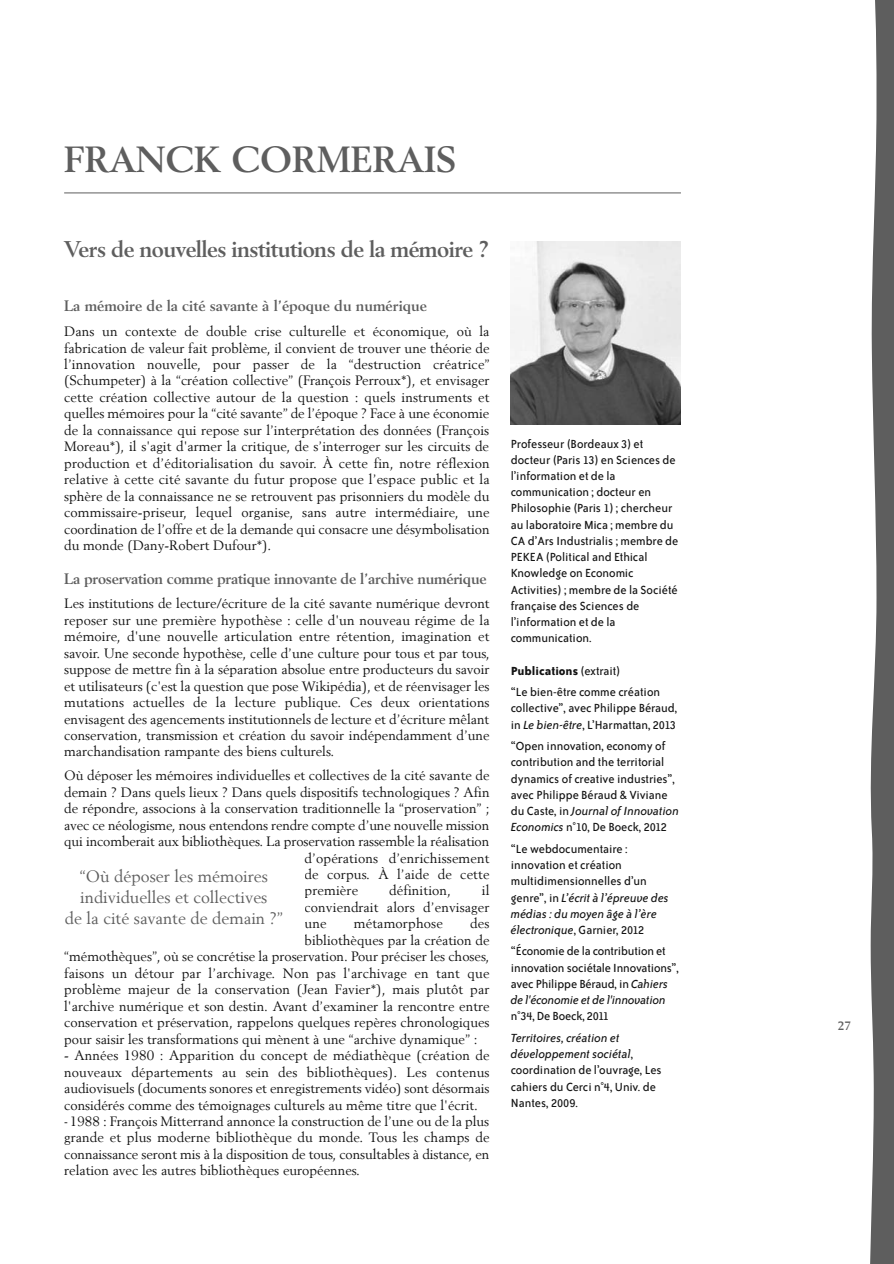
<style>
.page{position:relative;width:894px;height:1264px;background:#fff}
.page>*{position:absolute;margin:0;border:0;box-sizing:border-box;transform-origin:0 0}
.t1{font:700 36px "Berling";color:#5e5e5e}
.t2{font:700 22.5px "Berling";letter-spacing:-.025em;color:#5e5e5e}
.t3{font:16.5px/21px "Berling";color:#5e5e5e;text-align:center}
.t4{font:700 15px "Berling";letter-spacing:-.015em;color:#5e5e5e}
.t5{font:13.5px/16.5px "Berling";color:#131313;text-align:justify}
.t6{font:13.5px/16.2px "Bailey Sans ITC Std";color:#131313}
.t7{font:700 12px "Berling";color:#5e5e5e}
.s1{font-family:"Bailey Sans ITC Std"}
.s2{font-weight:700}
.s3{font-style:italic}
</style>
<div class="page">
<hr style="left:64px;top:192px;width:617px;height:1px;background:#5e5e5e">
<img style="left:510px;top:241px;width:171px;height:184px">
<svg style="left:870px;top:0;width:24px;height:1264px"></svg>
<p class="t1" style="left:64px;top:138px;width:393px">FRANCK CORMERAIS</p>
<p class="t2" style="left:64px;top:236px;width:427px">Vers de nouvelles institutions de la mémoire ?</p>
<p class="t4" style="left:64px;top:297px;width:364px">La mémoire de la cité savante à l’époque du numérique</p>
<p class="t5" style="left:64px;top:323px;width:427px">Dans un contexte de double crise culturelle et économique, où la fabrication de valeur fait problème, il convient de trouver une théorie de l’innovation nouvelle, pour passer de la “destruction créatrice” (Schumpeter) à la “création collective” (François Perroux*), et envisager cette création collective autour de la question : quels instruments et quelles mémoires pour la “cité savante” de l’époque ? Face à une économie de la connaissance qui repose sur l’interprétation des données (François Moreau*), il s'agit d'armer la critique, de s’interroger sur les circuits de production et d’éditorialisation du savoir. À cette fin, notre réflexion relative à cette cité savante du futur propose que l’espace public et la sphère de la connaissance ne se retrouvent pas prisonniers du modèle du commissaire-priseur, lequel organise, sans autre intermédiaire, une coordination de l’offre et de la demande qui consacre une désymbolisation du monde (Dany-Robert Dufour*).</p>
<p class="t4" style="left:64px;top:569px;width:424px">La proservation comme pratique innovante de l’archive numérique</p>
<p class="t5" style="left:64px;top:595px;width:427px">Les institutions de lecture/écriture de la cité savante numérique devront reposer sur une première hypothèse : celle d'un nouveau régime de la mémoire, d'une nouvelle articulation entre rétention, imagination et savoir. Une seconde hypothèse, celle d’une culture pour tous et par tous, suppose de mettre fin à la séparation absolue entre producteurs du savoir et utilisateurs (c'est la question que pose Wikipédia), et de réenvisager les mutations actuelles de la lecture publique. Ces deux orientations envisagent des agencements institutionnels de lecture et d’écriture mêlant conservation, transmission et création du savoir indépendamment d’une marchandisation rampante des biens culturels.</p>
<p class="t5" style="left:64px;top:767px;width:427px">Où déposer les mémoires individuelles et collectives de la cité savante de</p>
<p class="t5" style="left:64px;top:783px;width:427px">demain ? Dans quels lieux ? Dans quels dispositifs technologiques ? Afin</p>
<p class="t5" style="left:64px;top:800px;width:427px">de répondre, associons à la conservation traditionnelle la “proservation” ;</p>
<p class="t5" style="left:64px;top:816px;width:426px">avec ce néologisme, nous entendons rendre compte d’une nouvelle mission</p>
<p class="t5" style="left:64px;top:833px;width:426px">qui incomberait aux bibliothèques. La proservation rassemble la réalisation</p>
<p class="t5" style="left:304px;top:849px;width:186px">d’opérations d’enrichissement</p>
<p class="t5" style="left:304px;top:866px;width:186px">de corpus. À l’aide de cette</p>
<p class="t5" style="left:304px;top:882px;width:55px">première</p>
<p class="t5" style="left:389px;top:882px;width:63px">définition,</p>
<p class="t3" style="left:65px;top:865px;width:219px">“Où déposer les mémoires individuelles et collectives<br>de la cité savante de demain ?”</p>
<p class="t5" style="left:304px;top:882px;width:186px;text-indent:177px">il conviendrait alors d’envisager une</p>
<p class="t5" style="left:354px;top:915px;width:90px">métamorphose</p>
<p class="t5" style="left:470px;top:915px;width:21px">des</p>
<p class="t5" style="left:304px;top:931px;width:186px">bibliothèques par la création de</p>
<p class="t5" style="left:64px;top:948px;width:426px">“mémothèques”, où se concrétise la proservation. Pour préciser les choses,</p>
<p class="t5" style="left:64px;top:964px;width:427px">faisons un détour par l’archivage. Non pas l'archivage en tant que</p>
<p class="t5" style="left:64px;top:981px;width:427px">problème majeur de la conservation (Jean Favier*), mais plutôt par</p>
<p class="t5" style="left:64px;top:997px;width:427px">l'archive numérique et son destin. Avant d’examiner la rencontre entre</p>
<p class="t5" style="left:64px;top:1014px;width:427px">conservation et préservation, rappelons quelques repères chronologiques</p>
<p class="t5" style="left:64px;top:1030px;width:415px">pour saisir les transformations qui mènent à une “archive dynamique” :</p>
<p class="t5" style="left:64px;top:1047px;width:427px">- Années 1980 : Apparition du concept de médiathèque (création de nouveaux départements au sein des bibliothèques). Les contenus audiovisuels (documents sonores et enregistrements vidéo) sont désormais considérés comme des témoignages culturels au même titre que l'écrit.</p>
<p class="t5" style="left:64px;top:1112px;width:427px"><span class="s1">-</span> 1988 : François Mitterrand annonce la construction de l’une ou de la plus grande et plus moderne bibliothèque du monde. Tous les champs de connaissance seront mis à la disposition de tous, consultables à distance, en relation avec les autres bibliothèques européennes.</p>
<p class="t6" style="left:511px;top:436px;width:169px">Professeur (Bordeaux 3) et docteur (Paris 13) en Sciences de l’information et de la communication ; docteur en<br>Philosophie (Paris 1) ; chercheur au laboratoire Mica ; membre du<br>CA d’Ars Industrialis ; membre de<br>PEKEA (Political and Ethical<br>Knowledge on Economic<br>Activities) ; membre de la Société française des Sciences de l’information et de la communication.</p>
<p class="t6" style="left:511px;top:660px;width:151px;line-height:21.6px"><span class="s2">Publications</span> (extrait)<br>“Le bien-être comme création</p>
<p class="t6" style="left:511px;top:701px;width:168px">collective”, avec Philippe Béraud, in <span class="s3">Le bien-être</span>, L’Harmattan, 2013</p>
<p class="t6" style="left:511px;top:739px;width:170px">“Open innovation, economy of contribution and the territorial dynamics of creative industries”, avec Philippe Béraud &amp; Viviane du Caste, in <span class="s3">Journal of Innovation<br>Economics</span> n°10, De Boeck, 2012</p>
<p class="t6" style="left:511px;top:841px;width:159px">“Le webdocumentaire : innovation et création multidimensionnelles d’un genre”, in <span class="s3">L’écrit à l’épreuve des médias : du moyen âge à l’ère électronique</span>, Garnier, 2012</p>
<p class="t6" style="left:511px;top:944px;width:170px">“Économie de la contribution et innovation sociétale Innovations”, avec Philippe Béraud, in <span class="s3">Cahiers de l'économie et de l'innovation </span>n°34, De Boeck, 2011</p>
<p class="t6" style="left:511px;top:1030px;width:152px"><span class="s3">Territoires, création et développement sociétal</span>, coordination de l’ouvrage, Les cahiers du Cerci n°4, Univ. de<br>Nantes, 2009.</p>
<p class="t7" style="left:838px;top:1019px;width:15px">27</p>
</div>
